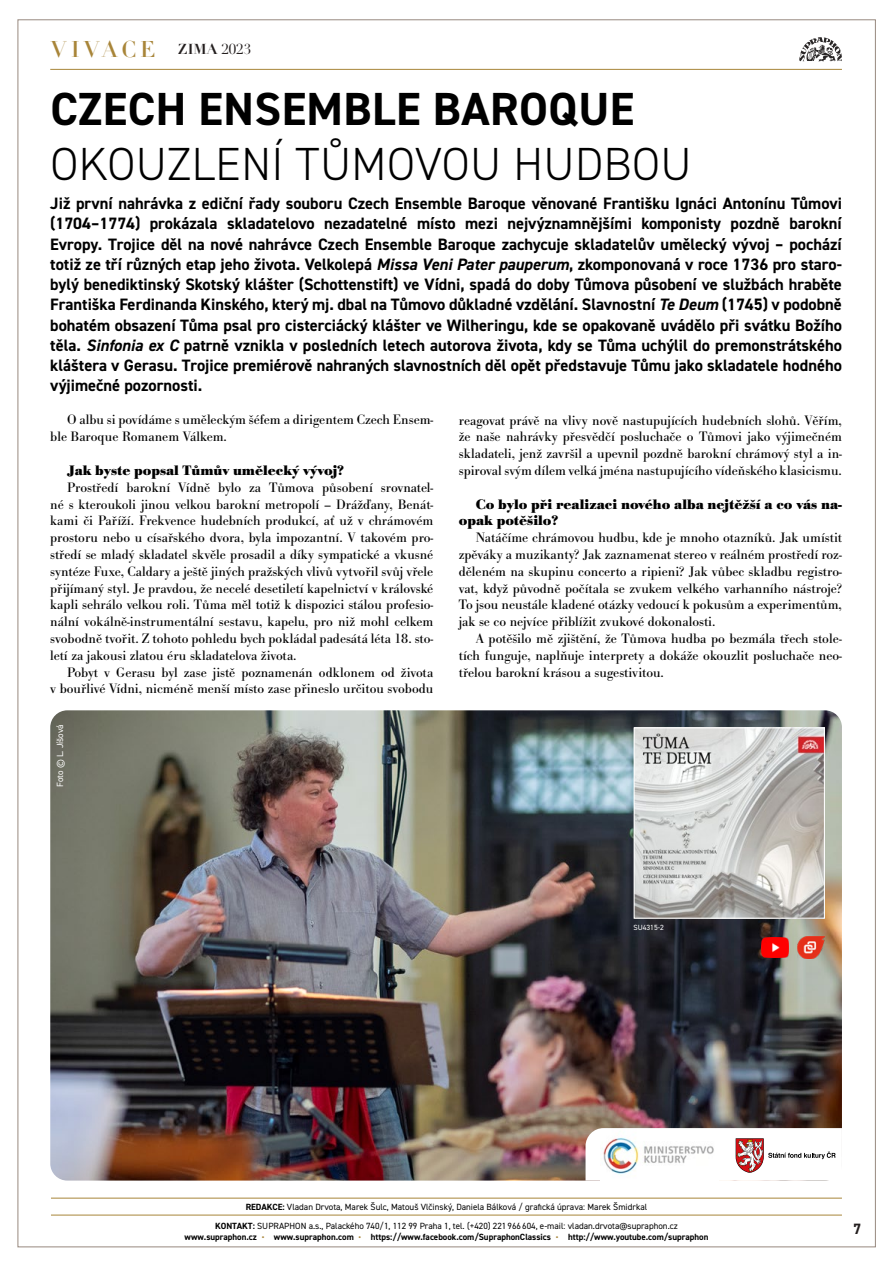
<style>
.page{position:relative;width:893px;height:1263px;background:#fff}
.page>*{position:absolute;margin:0;border:0;box-sizing:border-box;transform-origin:0 0}
.t1{font:300 46.5px "DIN2014";letter-spacing:.01em;color:#000}
.t2{font:700 46.5px "DIN2014";letter-spacing:.01em;color:#000}
.t3{font:22.5px "Didot LT Pro Headline";letter-spacing:.175em;color:#a88539}
.t4{font:700 16.5px/20.2px "DIN2014";color:#000;text-align:justify}
.t5{font:700 15px "DIN2014";color:#231e1e}
.t6{font:14.25px/16.8px "Bodoni URW";color:#000;text-align:justify}
.t7{font:700 14.25px/16.8px "Bodoni URW";color:#000}
.t8{font:700 9px/10.8px "DIN2014";color:#000;text-align:center}
.t9{font:9px "DIN2014";color:#000}
.t10{font:9px "DIN2014";color:#fff}
.t11{font:7.5px "DIN2014";letter-spacing:-.005em;color:#fff}
.s1{font-family:"Didot LT Pro";font-weight:700;font-size:14.25px;color:#231e1e}
.s2{font-family:"Didot LT Pro";font-size:14.25px;color:#231e1e}
.s3{font-style:italic}
.s4{font-weight:700}
.s5{font-weight:400}
.s6{font-weight:400;font-size:11.25px;color:#a88539}
</style>
<div class="page">
<hr style="left:50px;top:69px;width:792px;height:1px;background:#a88539">
<svg style="left:799px;top:37px;width:43px;height:25px"></svg>
<hr style="left:51px;top:1198px;width:791px;height:1px;background:#a88539">
<hr style="left:51px;top:1215px;width:791px;height:1px;background:#a88539">
<img style="left:50px;top:710px;width:792px;height:470px">
<img style="left:797px;top:936px;width:28px;height:23px">
<img style="left:762px;top:938px;width:27px;height:19px">
<img style="left:636px;top:729px;width:187px;height:188px">
<div style="left:634px;top:727px;width:191px;height:192px;border:1px solid #fff"></div>
<svg style="left:585px;top:1128px;width:257px;height:52px"></svg>
<h2 class="t3" style="left:51px;top:35px;width:202px">VIVACE <span class="s1">ZIMA</span> <span class="s2">2023</span></h2>
<h1 class="t2" style="left:50px;top:78px;width:585px">CZECH ENSEMBLE BAROQUE</h1>
<h1 class="t1" style="left:50px;top:136px;width:643px">OKOUZLENÍ TŮMOVOU HUDBOU</h1>
<p class="t4" style="left:50px;top:193px;width:793px">Již první nahrávka z ediční řady souboru Czech Ensemble Baroque věnované Františku Ignáci Antonínu Tůmovi (1704–1774) prokázala skladatelovo nezadatelné místo mezi nejvýznamnějšími komponisty pozdně barokní Evropy. Trojice děl na nové nahrávce Czech Ensemble Baroque zachycuje skladatelův umělecký vývoj – pochází totiž ze tří různých etap jeho života. Velkolepá <span class="s3">Missa Veni Pater pauperum</span>, zkomponovaná v roce 1736 pro staro&shy;bylý benediktinský Skotský klášter (Schottenstift) ve Vídni, spadá do doby Tůmova působení ve službách hraběte Františka Ferdinanda Kinského, který mj. dbal na Tůmovo důkladné vzdělání. Slavnostní <span class="s3">Te Deum</span> (1745) v podobně bohatém obsazení Tůma psal pro cisterciácký klášter ve Wilheringu, kde se opakovaně uvádělo při svátku Božího těla. <span class="s3">Sinfonia ex C</span> patrně vznikla v posledních letech autorova života, kdy se Tůma uchýlil do premonstrátského kláštera v Gerasu. Trojice premiérově nahraných slavnostních děl opět představuje Tůmu jako skladatele hodného výjimečné pozornosti.</p>
<p class="t6" style="left:50px;top:411px;width:385px;text-indent:17px">O albu si povídáme s uměleckým šéfem a dirigentem Czech Ensem&shy;ble Baroque Romanem Válkem.</p>
<p class="t7" style="left:67px;top:462px;width:279px">Jak byste popsal Tůmův umělecký vývoj?</p>
<p class="t6" style="left:50px;top:479px;width:385px;text-indent:17px">Prostředí barokní Vídně bylo za Tůmova působení srovnatel&shy;né s kteroukoli jinou velkou barokní metropolí – Drážďany, Benát&shy;kami či Paříží. Frekvence hudebních produkcí, ať už v chrámovém prostoru nebo u císařského dvora, byla impozantní. V takovém pro&shy;středí se mladý skladatel skvěle prosadil a díky sympatické a vkusné syntéze Fuxe, Caldary a ještě jiných pražských vlivů vytvořil svůj vřele přijímaný styl. Je pravdou, že necelé desetiletí kapelnictví v královské kapli sehrálo velkou roli. Tůma měl totiž k dispozici stálou profesio&shy;nální vokálně-instrumentální sestavu, kapelu, pro niž mohl celkem svobodně tvořit. Z tohoto pohledu bych pokládal padesátá léta 18. sto&shy;letí za jakousi zlatou éru skladatelova života.</p>
<p class="t6" style="left:50px;top:663px;width:385px;text-align:right">Pobyt v Gerasu byl zase jistě poznamenán odklonem od života<br>v bouřlivé Vídni, nicméně menší místo zase přineslo určitou svobodu</p>
<p class="t6" style="left:459px;top:411px;width:385px">reagovat právě na vlivy nově nastupujících hudebních slohů. Věřím, že naše nahrávky přesvědčí posluchače o Tůmovi jako výjimečném skladateli, jenž završil a upevnil pozdně barokní chrámový styl a in&shy;spiroval svým dílem velká jména nastupujícího vídeňského klasicismu.</p>
<p class="t7" style="left:459px;top:496px;width:385px;text-indent:17px">Co bylo při realizaci nového alba nejtěžší a co vás na&shy;opak potěšilo?</p>
<p class="t6" style="left:459px;top:529px;width:385px;text-indent:17px">Natáčíme chrámovou hudbu, kde je mnoho otazníků. Jak umístit zpěváky a muzikanty? Jak zaznamenat stereo v reálném prostředí roz&shy;děleném na skupinu concerto a ripieni? Jak vůbec skladbu registro&shy;vat, když původně počítala se zvukem velkého varhanního nástroje?<br>To jsou neustále kladené otázky vedoucí k pokusům a experimentům, jak se co nejvíce přiblížit zvukové dokonalosti.</p>
<p class="t6" style="left:459px;top:630px;width:385px;text-indent:17px">A potěšilo mě zjištění, že Tůmova hudba po bezmála třech stole&shy;tích funguje, naplňuje interprety a dokáže okouzlit posluchače neo&shy;třelou barokní krásou a sugestivitou.</p>
<p class="t10" style="left:55px;top:787px;width:64px;rotate:-90deg">Foto © L. Jíšová</p>
<p class="t11" style="left:634px;top:923px;width:32px">SU4315-2</p>
<p class="t9" style="left:246px;top:1201px;width:403px"><span class="s4">REDAKCE:</span> Vladan Drvota, Marek Šulc, Matouš Vlčinský, Daniela Bálková / grafická úprava: Marek Šmidrkal</p>
<p class="t8" style="left:185px;top:1220px;width:525px">KONTAKT: <span class="s5">SUPRAPHON a.s., Palackého 740/1, 112 99 Praha 1, tel. (+420) 221 966 604, e-mail: vladan.drvota@supraphon.cz </span>www.supraphon.cz <span class="s6">•</span> www.supraphon.com <span class="s6">•</span> https://www.facebook.com/SupraphonClassics <span class="s6">•</span> http://www.youtube.com/supraphon</p>
<p class="t5" style="left:853px;top:1218px;width:10px">7</p>
</div>
